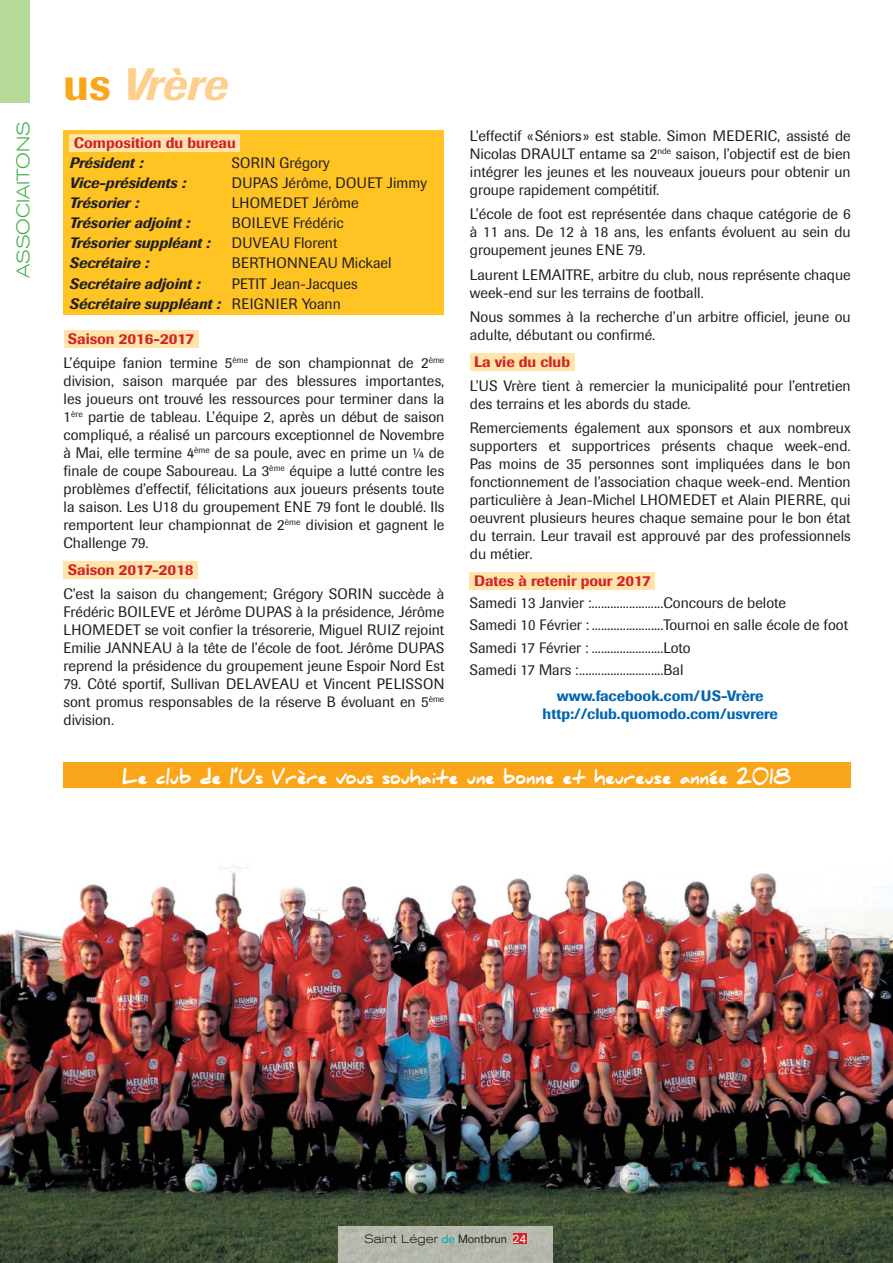
<style>
.page{position:relative;width:893px;height:1263px;background:#fff}
.page>*{position:absolute;margin:0;border:0;box-sizing:border-box;transform-origin:0 0}
.t1{font:italic 500 45px "Imago";color:#fecf8c}
.t2{font:900 18px "Daniel";color:#fff;scale:.9 1}
.t3{font:300 expanded 18px "Akzidenz Grotesk BE";color:#41ad49}
.t4{font:15px/18px "Imago";color:#231f20}
.t5{font:italic 500 15px "Imago";color:#231f20}
.t6{font:500 15px "Imago";color:#d2232a}
.t7{font:500 15px/18px "Imago";color:#0066b3;text-align:center}
.t8{font:300 expanded 12px "Akzidenz Grotesk BE";color:#231f20}
.s1{font-style:normal;color:#faa61a}
.s2{font-weight:500;font-style:italic}
.s3{font-weight:500;color:#d2232a}
.s4{font-weight:400;font-stretch:normal;color:#00aaa6}
.s5{font-weight:400;font-stretch:normal}
.s6{font-weight:400;font-stretch:normal;color:#fff}
</style>
<div class="page">
<div style="left:0;top:0;width:30px;height:102px;background:#b4d999"></div>
<img style="left:0;top:865px;width:892px;height:398px">
<div style="left:64px;top:330px;width:134px;height:18px;background:#ffe5aa"></div>
<div style="left:64px;top:561px;width:134px;height:18px;background:#ffe5aa"></div>
<div style="left:64px;top:130px;width:380px;height:185px;background:#ffc424"></div>
<div style="left:70px;top:134px;width:170px;height:18px;background:#ffe5aa"></div>
<div style="left:470px;top:353px;width:104px;height:18px;background:#ffe5aa"></div>
<div style="left:470px;top:572px;width:185px;height:18px;background:#ffe5aa"></div>
<div style="left:64px;top:763px;width:786px;height:25px;background:#faa61a"></div>
<img style="left:339px;top:1226px;width:214px;height:37px">
<div style="left:512px;top:1233px;width:14px;height:11px;background:#d2232a"></div>
<p class="t3" style="left:16px;top:278px;width:158px;rotate:-90deg">ASSOCIAITONS</p>
<h1 class="t1" style="left:64px;top:67px;width:165px"><span class="s1">us</span> Vrère</h1>
<p class="t6" style="left:74px;top:137px;width:163px">Composition du bureau</p>
<p class="t5" style="left:70px;top:157px;width:75px">Président :</p>
<p class="t4" style="left:232px;top:155px;width:99px">SORIN Grégory</p>
<p class="t5" style="left:70px;top:177px;width:118px">Vice-présidents :</p>
<p class="t4" style="left:232px;top:175px;width:197px">DUPAS Jérôme, DOUET Jimmy</p>
<p class="t5" style="left:70px;top:197px;width:71px">Trésorier :</p>
<p class="t4" style="left:232px;top:196px;width:128px">LHOMEDET Jérôme</p>
<p class="t5" style="left:70px;top:217px;width:122px">Trésorier adjoint :</p>
<p class="t4" style="left:232px;top:216px;width:113px">BOILEVE Frédéric</p>
<p class="t5" style="left:70px;top:238px;width:142px">Trésorier suppléant :</p>
<p class="t4" style="left:232px;top:236px;width:107px">DUVEAU Florent</p>
<p class="t5" style="left:70px;top:258px;width:81px">Secrétaire :</p>
<p class="t4" style="left:232px;top:256px;width:161px">BERTHONNEAU Mickael</p>
<p class="t5" style="left:70px;top:278px;width:132px">Secrétaire adjoint :</p>
<p class="t4" style="left:70px;top:275px;width:289px;line-height:20.1px;text-indent:162px">PETIT Jean-Jacques<br><span class="s2">Sécrétaire suppléant :</span> REIGNIER Yoann</p>
<p class="t4" style="left:64px;top:328px;width:382px;line-height:24.5px"><span class="s3">Saison 2016-2017<br></span>L’équipe fanion termine 5<sup>ème</sup> de son championnat de 2<sup>ème</sup></p>
<p class="t4" style="left:64px;top:374px;width:382px;text-align:justify">division, saison marquée par des blessures importantes, les joueurs ont trouvé les ressources pour terminer dans la 1<sup>ère</sup> partie de tableau. L’équipe 2, après un début de saison compliqué, a réalisé un parcours exceptionnel de Novembre à Mai, elle termine 4<sup>ème</sup> de sa poule, avec en prime un ¼ de finale de coupe Saboureau. La 3<sup>ème</sup> équipe a lutté contre les problèmes d’effectif, félicitations aux joueurs présents toute la saison. Les U18 du groupement ENE 79 font le doublé. Ils remportent leur championnat de 2<sup>ème</sup> division et gagnent le Challenge 79.</p>
<p class="t6" style="left:68px;top:564px;width:127px">Saison 2017-2018</p>
<p class="t4" style="left:64px;top:586px;width:382px;text-align:justify">C’est la saison du changement; Grégory SORIN succède à Frédéric BOILEVE et Jérôme DUPAS à la présidence, Jérôme LHOMEDET se voit confier la trésorerie, Miguel RUIZ rejoint Emilie JANNEAU à la tête de l’école de foot. Jérôme DUPAS reprend la présidence du groupement jeune Espoir Nord Est</p>
<p class="t4" style="left:64px;top:676px;width:382px;text-align:justify">79. Côté sportif, Sullivan DELAVEAU et Vincent PELISSON sont promus responsables de la réserve B évoluant en 5<sup>ème </sup>division.</p>
<p class="t4" style="left:470px;top:129px;width:382px;text-align:justify">L’effectif « Séniors » est stable. Simon MEDERIC, assisté de Nicolas DRAULT entame sa 2<sup>nde</sup> saison, l’objectif est de bien intégrer les jeunes et les nouveaux joueurs pour obtenir un groupe rapidement compétitif.</p>
<p class="t4" style="left:470px;top:207px;width:382px;text-align:justify">L’école de foot est représentée dans chaque catégorie de 6 à 11 ans. De 12 à 18 ans, les enfants évoluent au sein du groupement jeunes ENE 79.</p>
<p class="t4" style="left:470px;top:267px;width:382px">Laurent LEMAITRE, arbitre du club, nous représente chaque week-end sur les terrains de football.</p>
<p class="t4" style="left:470px;top:310px;width:382px">Nous sommes à la recherche d’un arbitre officiel, jeune ou adulte, débutant ou confirmé.</p>
<p class="t6" style="left:474px;top:356px;width:97px">La vie du club</p>
<p class="t4" style="left:470px;top:379px;width:382px">L’US Vrère tient à remercier la municipalité pour l’entretien des terrains et les abords du stade.</p>
<p class="t4" style="left:470px;top:421px;width:382px;text-align:justify">Remerciements également aux sponsors et aux nombreux supporters et supportrices présents chaque week-end.<br>Pas moins de 35 personnes sont impliquées dans le bon fonctionnement de l’association chaque week-end. Mention particulière à Jean-Michel LHOMEDET et Alain PIERRE, qui oeuvrent plusieurs heures chaque semaine pour le bon état du terrain. Leur travail est approuvé par des professionnels du métier.</p>
<p class="t6" style="left:474px;top:575px;width:178px">Dates à retenir pour 2017</p>
<p class="t4" style="left:470px;top:594px;width:379px;line-height:22.2px">Samedi 13 Janvier : .......................Concours de belote<br>Samedi 10 Février : .......................Tournoi en salle école de foot Samedi 17 Février : .......................Loto<br>Samedi 17 Mars : ...........................Bal</p>
<p class="t7" style="left:542px;top:689px;width:237px">www.facebook.com/US-Vrère http://club.quomodo.com/usvrere</p>
<p class="t2" style="left:123px;top:767px;width:744px">Le club de l’Us Vrère vous souhaite une bonne et heureuse année 2018</p>
<p class="t8" style="left:364px;top:1234px;width:164px">Saint Léger <span class="s4">de</span> <span class="s5">Montbrun</span> <span class="s6">24</span></p>
</div>
